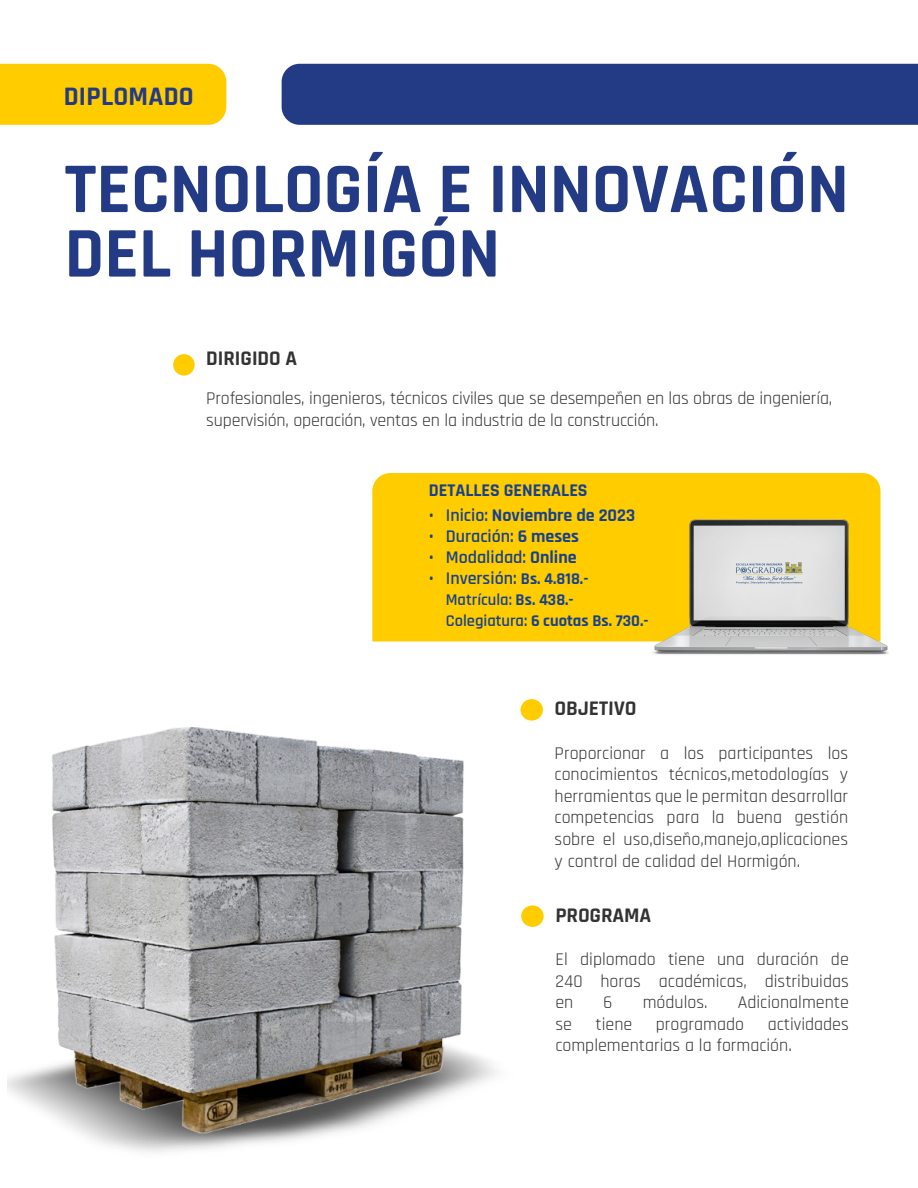
<style>
.page{position:relative;width:918px;height:1188px;background:#fff}
.page>*{position:absolute;margin:0;border:0;box-sizing:border-box;transform-origin:0 0}
.t1{font:700 72px/64.5px "Rajdhani";color:#233a85}
.t2{font:700 27px "Rajdhani";letter-spacing:.01em;color:#233a85}
.t3{font:700 21px "Rajdhani";color:#333}
.t4{font:18px/21.6px "Rajdhani";color:#333;text-align:justify}
.t5{font:600 18px "Rajdhani";color:#17418e}
.t6{font:700 18px "Rajdhani";color:#17418e}
.t7{font:700 16.5px "Rajdhani";color:#17418e}
.t8{font:600 16.5px "Rajdhani";color:#17418e}
.s1{font-weight:600}
.s2{font-weight:700}
.s3{font-weight:700;font-size:16.5px}
</style>
<div class="page">
<div style="left:372px;top:473px;width:509px;height:169px;background:#fc0"></div>
<img style="left:8px;top:728px;width:490px;height:425px">
<div style="left:282px;top:64px;width:636px;height:61px;background:#233a85"></div>
<div style="left:0;top:64px;width:226px;height:61px;background:#fc0"></div>
<img style="left:651px;top:512px;width:237px;height:143px">
<div style="left:521px;top:699px;width:22px;height:22px;background:#fc0;border-radius:50%"></div>
<div style="left:521px;top:905px;width:23px;height:22px;background:#fc0;border-radius:50%"></div>
<div style="left:173px;top:354px;width:22px;height:22px;background:#fc0;border-radius:50%"></div>
<p class="t2" style="left:64px;top:80px;width:132px">DIPLOMADO</p>
<p class="t1" style="left:65px;top:159px;width:786px">TECNOLOGÍA E INNOVACIÓN<br>DEL HORMIGÓN</p>
<p class="t3" style="left:206px;top:345px;width:92px">DIRIGIDO A</p>
<p class="t4" style="left:206px;top:388px;width:628px">Profesionales, ingenieros, técnicos civiles que se desempeñen en las obras de ingeniería,</p>
<p class="t4" style="left:206px;top:410px;width:454px">supervisión, operación, ventas en la industria de la construcción.</p>
<p class="t6" style="left:429px;top:479px;width:160px">DETALLES GENERALES</p>
<p class="t6" style="left:429px;top:504px;width:208px"><span class="s1">• Inicio:</span> Noviembre de 2023</p>
<p class="t5" style="left:429px;top:526px;width:152px">• Duración: <span class="s2">6 meses</span></p>
<p class="t5" style="left:429px;top:547px;width:149px">• Modalidad: <span class="s2">Online</span></p>
<p class="t5" style="left:429px;top:568px;width:161px">• Inversión: <span class="s3">Bs. 4.818.-</span></p>
<p class="t8" style="left:446px;top:590px;width:129px">Matrícula: <span class="s2">Bs. 438.-</span></p>
<p class="t7" style="left:446px;top:611px;width:204px"><span class="s1">Colegiatura:</span> 6 cuotas Bs. 730.-</p>
<p class="t3" style="left:555px;top:696px;width:84px">OBJETIVO</p>
<p class="t4" style="left:555px;top:743px;width:295px">Proporcionar a los participantes los conocimientos técnicos,metodologías y herramientas que le permitan desarrollar competencias para la buena gestión sobre el uso,diseño,manejo,aplicaciones y control de calidad del Hormigón.</p>
<p class="t3" style="left:555px;top:902px;width:98px">PROGRAMA</p>
<p class="t4" style="left:555px;top:949px;width:295px">El diplomado tiene una duración de 240 horas académicas, distribuidas en</p>
<p class="t4" style="left:604px;top:992px;width:10px">6</p>
<p class="t4" style="left:643px;top:992px;width:66px">módulos.</p>
<p class="t4" style="left:738px;top:992px;width:113px">Adicionalmente</p>
<p class="t4" style="left:555px;top:1014px;width:18px">se</p>
<p class="t4" style="left:596px;top:1014px;width:38px">tiene</p>
<p class="t4" style="left:656px;top:1014px;width:90px">programado</p>
<p class="t4" style="left:555px;top:1014px;width:295px;text-indent:212px">actividades complementarias a la formación.</p>
</div>
